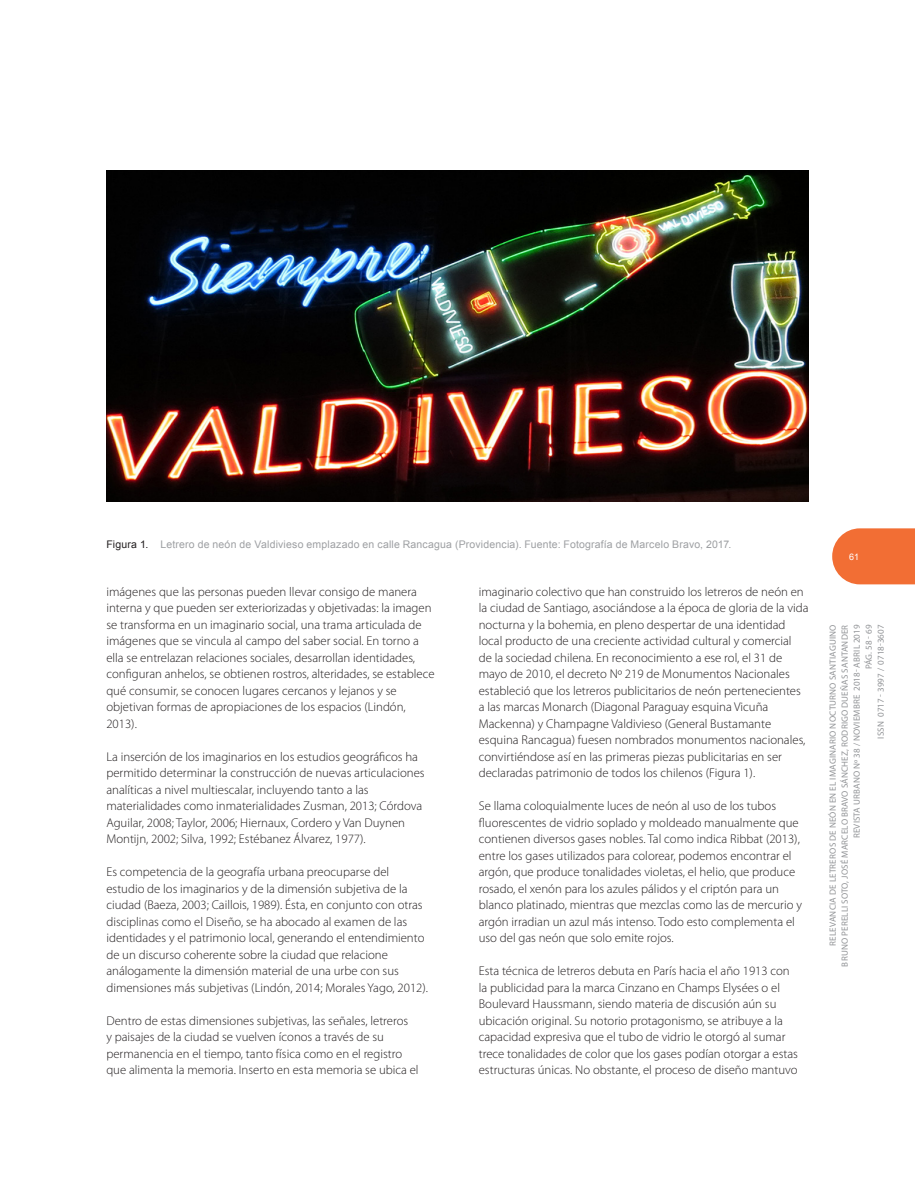
<style>
.page{position:relative;width:915px;height:1191px;background:#fff}
.page>*{position:absolute;margin:0;border:0;box-sizing:border-box;transform-origin:0 0}
._02_Cuerpo_Texto{font:300 12.75px/16.5px "Myriad Pro";color:#231f20}
._07_Pie_Foto{font:10.5px "Arial";letter-spacing:.015em;color:#9d9fa2}
.t1{font:9px/12px "Myriad Pro";letter-spacing:.02em;color:#939598;text-align:right}
.t2{font:9px "Arial";color:#fff}
.s1{color:#231f20}
</style>
<div class="page">
<svg style="left:832px;top:528px;width:82px;height:56px"></svg>
<img style="left:106px;top:170px;width:702px;height:332px">
<p class="_07_Pie_Foto" style="left:106px;top:537px;width:626px"><span class="s1">Figura 1.</span> Letrero de neón de Valdivieso emplazado en calle Rancagua (Providencia). Fuente: Fotografía de Marcelo Bravo, 2017.</p>
<p class="_02_Cuerpo_Texto" style="left:106px;top:583px;width:329px">imágenes que las personas pueden llevar consigo de manera interna y que pueden ser exteriorizadas y objetivadas: la imagen se transforma en un imaginario social, una trama articulada de imágenes que se vincula al campo del saber social. En torno a ella se entrelazan relaciones sociales, desarrollan identidades, configuran anhelos, se obtienen rostros, alteridades, se establece qué consumir, se conocen lugares cercanos y lejanos y se objetivan formas de apropiaciones de los espacios (Lindón, 2013).</p>
<p class="_02_Cuerpo_Texto" style="left:106px;top:748px;width:320px">La inserción de los imaginarios en los estudios geográficos ha permitido determinar la construcción de nuevas articulaciones analíticas a nivel multiescalar, incluyendo tanto a las materialidades como inmaterialidades Zusman, 2013; Córdova Aguilar, 2008; Taylor, 2006; Hiernaux, Cordero y Van Duynen Montijn, 2002; Silva, 1992; Estébanez Álvarez, 1977).</p>
<p class="_02_Cuerpo_Texto" style="left:106px;top:864px;width:323px">Es competencia de la geografía urbana preocuparse del estudio de los imaginarios y de la dimensión subjetiva de la ciudad (Baeza, 2003; Caillois, 1989). Ésta, en conjunto con otras disciplinas como el Diseño, se ha abocado al examen de las identidades y el patrimonio local, generando el entendimiento de un discurso coherente sobre la ciudad que relacione análogamente la dimensión material de una urbe con sus dimensiones más subjetivas (Lindón, 2014; Morales Yago, 2012).</p>
<p class="_02_Cuerpo_Texto" style="left:106px;top:1012px;width:314px">Dentro de estas dimensiones subjetivas, las señales, letreros<br>y paisajes de la ciudad se vuelven íconos a través de su permanencia en el tiempo, tanto física como en el registro que alimenta la memoria. Inserto en esta memoria se ubica el</p>
<p class="_02_Cuerpo_Texto" style="left:478px;top:583px;width:331px">imaginario colectivo que han construido los letreros de neón en la ciudad de Santiago, asociándose a la época de gloria de la vida nocturna y la bohemia, en pleno despertar de una identidad local producto de una creciente actividad cultural y comercial<br>de la sociedad chilena. En reconocimiento a ese rol, el 31 de mayo de 2010, el decreto Nº 219 de Monumentos Nacionales estableció que los letreros publicitarios de neón pertenecientes a las marcas Monarch (Diagonal Paraguay esquina Vicuña Mackenna) y Champagne Valdivieso (General Bustamante esquina Rancagua) fuesen nombrados monumentos nacionales, convirtiéndose así en las primeras piezas publicitarias en ser declaradas patrimonio de todos los chilenos (Figura 1).</p>
<p class="_02_Cuerpo_Texto" style="left:478px;top:798px;width:324px">Se llama coloquialmente luces de neón al uso de los tubos fluorescentes de vidrio soplado y moldeado manualmente que contienen diversos gases nobles. Tal como indica Ribbat (2013), entre los gases utilizados para colorear, podemos encontrar el argón, que produce tonalidades violetas, el helio, que produce rosado, el xenón para los azules pálidos y el criptón para un blanco platinado, mientras que mezclas como las de mercurio y argón irradian un azul más intenso. Todo esto complementa el uso del gas neón que solo emite rojos.</p>
<p class="_02_Cuerpo_Texto" style="left:478px;top:963px;width:320px">Esta técnica de letreros debuta en París hacia el año 1913 con la publicidad para la marca Cinzano en Champs Elysées o el Boulevard Haussmann, siendo materia de discusión aún su ubicación original. Su notorio protagonismo, se atribuye a la capacidad expresiva que el tubo de vidrio le otorgó al sumar trece tonalidades de color que los gases podían otorgar a estas estructuras únicas. No obstante, el proceso de diseño mantuvo</p>
<p class="t2" style="left:848px;top:550px;width:12px">61</p>
<p class="t1" style="left:826px;top:966px;width:343px;rotate:-90deg">RELEVANCIA DE LETREROS DE NEÓN EN EL IMAGINARIO NOCTURNO SANTIAGUINO BRUNO PERELLI SOTO, JOSÉ MARCELO BRAVO SÁNCHEZ, RODRIGO DUEÑAS SANTANDER REVISTA URBANO Nº 38 / NOVIEMBRE 2018- ABRIL 2019<br>PÁG. 58 - 69<br>ISSN 0717 - 3997 / 0718-3607</p>
</div>
